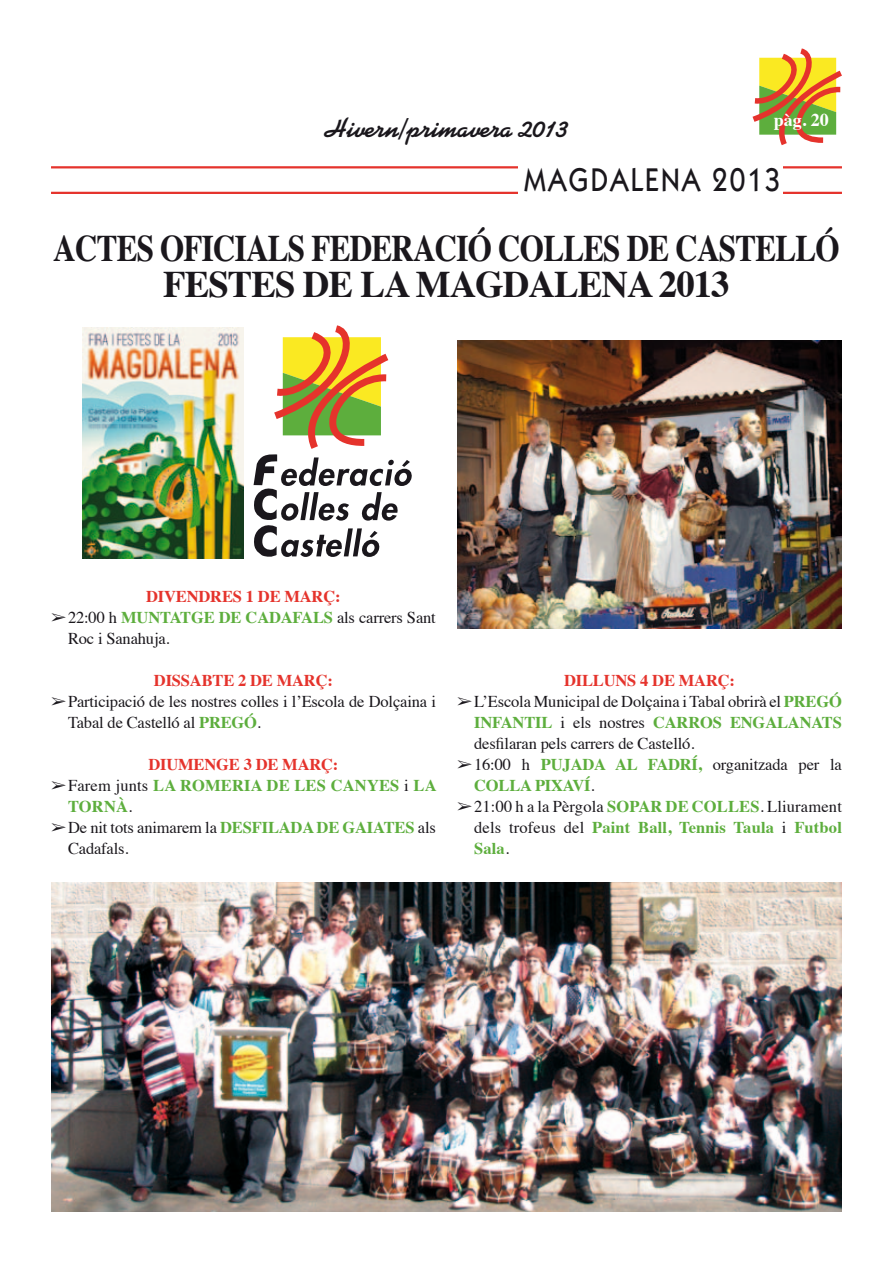
<style>
.page{position:relative;width:893px;height:1263px;background:#fff}
.page>*{position:absolute;margin:0;border:0;box-sizing:border-box;transform-origin:0 0}
.t1{font:700 37.5px "Times";letter-spacing:-.025em;color:#1a171c;scale:.83 1}
.t2{font:700 37.5px "Times";letter-spacing:-.025em;color:#1a171c}
.t3{font:500 33px "Itc Kabel";letter-spacing:.07em;color:#1a171c;scale:.85 1}
.t4{font:700 27px "Kaufmann BT";color:#1a171c}
.t5{font:700 18px "Times";color:#fff}
.t6{font:16.5px/21px "Times";letter-spacing:-.01em;color:#1a171c}
.t7{font:700 16.5px/21px "Times";letter-spacing:.01em;color:#5dae3d}
.t8{font:700 16.5px "Times";letter-spacing:-.01em;color:#e5332c}
.s1{font-weight:700;color:#5dae3d}
.s2{color:#1a171c}
.s3{font-weight:400;color:#1a171c}
</style>
<div class="page">
<hr style="left:51px;top:192px;width:791px;height:2px;background:#e5332c">
<svg style="left:752px;top:48px;width:90px;height:98px"></svg>
<hr style="left:51px;top:166px;width:791px;height:2px;background:#e5332c">
<div style="left:518px;top:164px;width:264px;height:34px;background:#fff"></div>
<img style="left:457px;top:340px;width:385px;height:289px">
<img style="left:51px;top:882px;width:791px;height:330px">
<img style="left:82px;top:328px;width:162px;height:230px">
<svg style="left:253px;top:325px;width:159px;height:232px"></svg>
<h3 class="t4" style="left:324px;top:112px;width:247px">Hivern/primavera 2013</h3>
<p class="t5" style="left:774px;top:103px;width:57px">PÀG. 20</p>
<h2 class="t3" style="left:524px;top:161px;width:165px">MAGDALENA</h2>
<h2 class="t3" style="left:712px;top:161px;width:82px">2013</h2>
<h1 class="t1" style="left:53px;top:213px;width:51px">ACTES</h1>
<h1 class="t1" style="left:160px;top:213px;width:23px">OFICIALS</h1>
<h1 class="t1" style="left:311px;top:213px;width:304px">FEDERACIÓ COLLES</h1>
<h1 class="t1" style="left:627px;top:213px;width:110px">DE CASTELL</h1>
<h1 class="t1" style="left:815px;top:213px;width:31px">Ó</h1>
<h1 class="t2" style="left:163px;top:249px;width:45px">FESTES</h1>
<h1 class="t2" style="left:303px;top:249px;width:174px">DE LA MAGDALENA</h1>
<h1 class="t2" style="left:659px;top:249px;width:72px">2013</h1>
<p class="t8" style="left:146px;top:580px;width:24px">DIVEND</p>
<p class="t8" style="left:210px;top:580px;width:132px">RES 1 DE MARÇ:</p>
<p class="t6" style="left:68px;top:605px;width:369px;text-indent:-17px">➢22:00 h <span class="s1">MUNTATGE DE CADAFALS</span> als carrers Sant<br>Roc i Sanahuja.</p>
<p class="t8" style="left:154px;top:664px;width:23px">DISSABTE</p>
<p class="t8" style="left:238px;top:664px;width:96px">2 DE MARÇ:</p>
<p class="t6" style="left:68px;top:689px;width:369px;text-indent:-17px">➢Participació de les nostres colles i l’Escola de Dolçaina i<br>Tabal de Castelló al <span class="s1">PREGÓ</span>.</p>
<p class="t8" style="left:148px;top:748px;width:43px">DIUMENGE</p>
<p class="t8" style="left:244px;top:748px;width:96px">3 DE MARÇ:</p>
<p class="t7" style="left:68px;top:773px;width:370px;text-indent:-17px"><span class="s2">➢</span><span class="s3">Farem junts</span> LA ROMERIA DE LES CANYES <span class="s3">i</span> LA<br>TORNÀ<span class="s3">.</span></p>
<p class="t6" style="left:51px;top:815px;width:193px">➢De nit tots animarem la <span class="s1">DESFILADA</span></p>
<p class="t7" style="left:317px;top:815px;width:50px">DE GAIATES</p>
<p class="t6" style="left:418px;top:815px;width:20px">als</p>
<p class="t6" style="left:68px;top:836px;width:62px">Cadafals.</p>
<p class="t8" style="left:564px;top:665px;width:172px">DILLUNS 4 DE MARÇ:</p>
<p class="t6" style="left:474px;top:690px;width:368px;text-indent:-17px">➢L’Escola Municipal de Dolçaina i Tabal obrirà el <span class="s1">PREGÓ<br>INFANTIL</span> i els nostres <span class="s1">CARROS ENGALANATS<br></span>desfilaran pels carrers de Castelló.</p>
<p class="t6" style="left:474px;top:753px;width:369px;text-indent:-17px">➢16:00 h <span class="s1">PUJADA AL FADRÍ ,</span> organitzada per la<br><span class="s1">COLLA</span></p>
<p class="t7" style="left:535px;top:773px;width:21px">PIXAV</p>
<p class="t7" style="left:584px;top:773px;width:12px">Í<span class="s3">.</span></p>
<p class="t7" style="left:474px;top:794px;width:369px;text-align:justify;text-indent:-17px"><span class="s2">➢</span><span class="s3">21:00 h a la Pèrgola</span> SOPAR DE COLLES<span class="s3">. Lliurament dels trofeus del</span> PAINT BALL, TENNIS TAULA <span class="s3">i</span> FUTBOL SALA<span class="s3">.</span></p>
</div>
